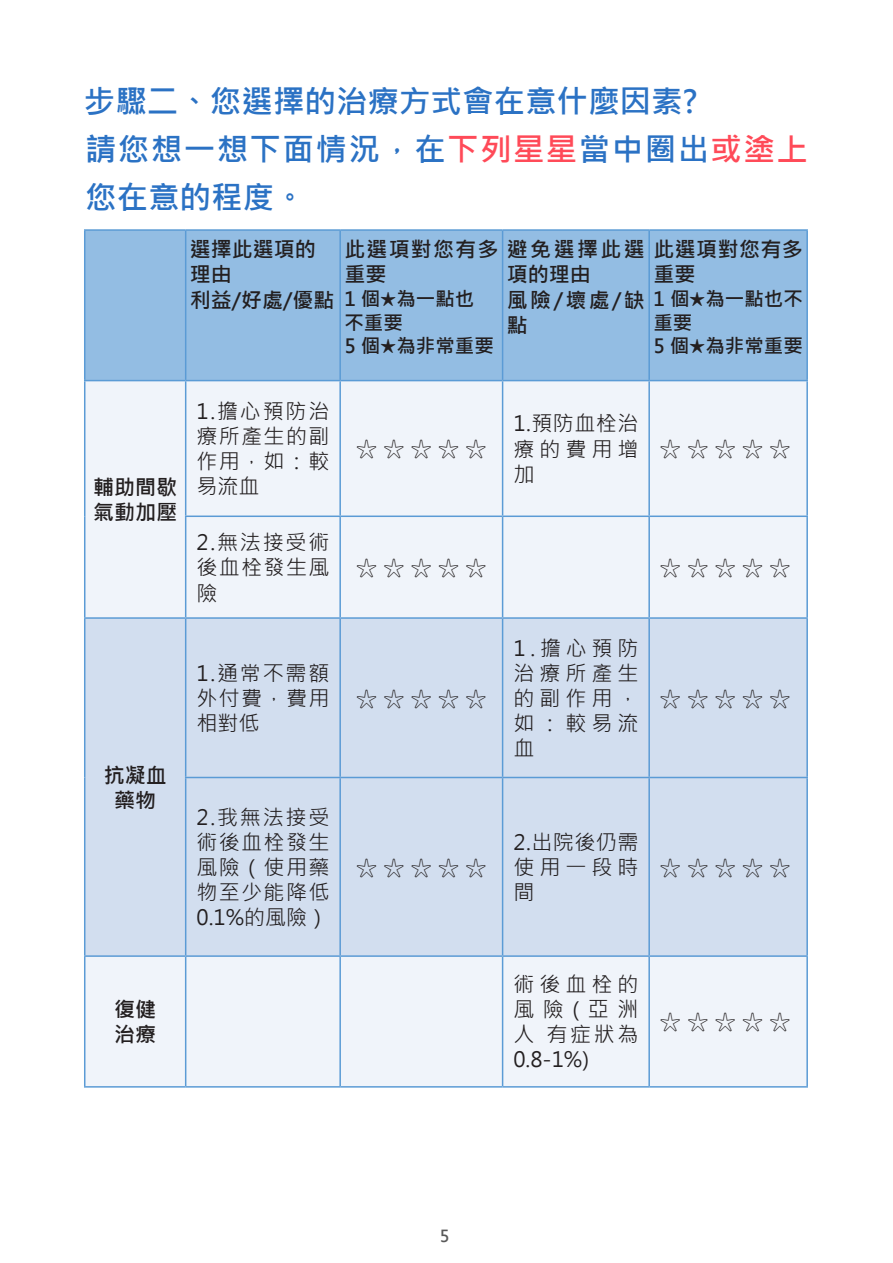
<style>
.page{position:relative;width:893px;height:1263px;background:#fff}
.page>*{position:absolute;margin:0;border:0;box-sizing:border-box;transform-origin:0 0}
.t1{font:700 31.5px/47.4px "Microsoft Jheng Hei";letter-spacing:.045em;color:#2b72c4}
.t2{font:700 31.5px "Microsoft Jheng Hei";color:#2b72c4}
.t3{font:25.5px "Microsoft Jheng Hei";color:#231f20}
.t4{font:21px/25.2px "Microsoft Jheng Hei";letter-spacing:.085em;color:#231f20;text-align:justify}
.t5{font:700 21px/25.2px "Microsoft Jheng Hei";color:#231f20}
.t6{font:700 21px/25.2px "Microsoft Jheng Hei";letter-spacing:.055em;color:#231f20}
.t7{font:700 19.5px "Microsoft Jheng Hei";color:#231f20}
.t8{font:700 16.5px "Microsoft Jheng Hei";color:#595959}
.s1{color:#ff4a58}
.s2{font-size:21px}
</style>
<div class="page">
<div style="left:85px;top:231px;width:721px;height:149px;background:#93bde3"></div>
<div style="left:85px;top:381px;width:721px;height:705px;background:#f0f4fa"></div>
<div style="left:85px;top:619px;width:721px;height:336px;background:#d2deef"></div>
<hr style="left:84px;top:229px;width:102px;height:2px;background:#5b9bd5">
<hr style="left:84px;top:231px;width:1px;height:149px;background:#5b9bd5">
<hr style="left:186px;top:229px;width:154px;height:2px;background:#5b9bd5">
<hr style="left:185px;top:231px;width:1px;height:149px;background:#5b9bd5">
<hr style="left:340px;top:229px;width:163px;height:2px;background:#5b9bd5">
<hr style="left:339px;top:231px;width:2px;height:149px;background:#5b9bd5">
<hr style="left:503px;top:229px;width:146px;height:2px;background:#5b9bd5">
<hr style="left:502px;top:231px;width:1px;height:149px;background:#5b9bd5">
<hr style="left:649px;top:229px;width:159px;height:2px;background:#5b9bd5">
<hr style="left:648px;top:231px;width:2px;height:149px;background:#5b9bd5">
<hr style="left:806px;top:231px;width:2px;height:149px;background:#5b9bd5">
<hr style="left:84px;top:380px;width:102px;height:1px;background:#5b9bd5">
<hr style="left:84px;top:381px;width:1px;height:135px;background:#5b9bd5">
<hr style="left:84px;top:516px;width:1px;height:101px;background:#5b9bd5">
<hr style="left:186px;top:380px;width:154px;height:1px;background:#5b9bd5">
<hr style="left:185px;top:381px;width:1px;height:134px;background:#5b9bd5">
<hr style="left:340px;top:380px;width:163px;height:1px;background:#5b9bd5">
<hr style="left:339px;top:381px;width:2px;height:134px;background:#5b9bd5">
<hr style="left:503px;top:380px;width:146px;height:1px;background:#5b9bd5">
<hr style="left:502px;top:381px;width:1px;height:134px;background:#5b9bd5">
<hr style="left:649px;top:380px;width:159px;height:1px;background:#5b9bd5">
<hr style="left:648px;top:381px;width:2px;height:134px;background:#5b9bd5">
<hr style="left:806px;top:381px;width:2px;height:134px;background:#5b9bd5">
<hr style="left:185px;top:515px;width:155px;height:2px;background:#5b9bd5">
<hr style="left:185px;top:517px;width:1px;height:100px;background:#5b9bd5">
<hr style="left:340px;top:515px;width:163px;height:2px;background:#5b9bd5">
<hr style="left:339px;top:517px;width:2px;height:100px;background:#5b9bd5">
<hr style="left:503px;top:515px;width:146px;height:2px;background:#5b9bd5">
<hr style="left:502px;top:517px;width:1px;height:100px;background:#5b9bd5">
<hr style="left:649px;top:515px;width:159px;height:2px;background:#5b9bd5">
<hr style="left:648px;top:517px;width:2px;height:100px;background:#5b9bd5">
<hr style="left:806px;top:517px;width:2px;height:100px;background:#5b9bd5">
<hr style="left:84px;top:617px;width:102px;height:2px;background:#5b9bd5">
<hr style="left:84px;top:619px;width:1px;height:158px;background:#5b9bd5">
<hr style="left:84px;top:777px;width:1px;height:178px;background:#5b9bd5">
<hr style="left:186px;top:617px;width:154px;height:2px;background:#5b9bd5">
<hr style="left:185px;top:619px;width:1px;height:158px;background:#5b9bd5">
<hr style="left:340px;top:617px;width:163px;height:2px;background:#5b9bd5">
<hr style="left:339px;top:619px;width:2px;height:158px;background:#5b9bd5">
<hr style="left:503px;top:617px;width:146px;height:2px;background:#5b9bd5">
<hr style="left:502px;top:619px;width:1px;height:158px;background:#5b9bd5">
<hr style="left:649px;top:617px;width:159px;height:2px;background:#5b9bd5">
<hr style="left:648px;top:619px;width:2px;height:158px;background:#5b9bd5">
<hr style="left:806px;top:619px;width:2px;height:158px;background:#5b9bd5">
<hr style="left:185px;top:777px;width:155px;height:1px;background:#5b9bd5">
<hr style="left:185px;top:778px;width:1px;height:177px;background:#5b9bd5">
<hr style="left:340px;top:777px;width:163px;height:1px;background:#5b9bd5">
<hr style="left:339px;top:778px;width:2px;height:177px;background:#5b9bd5">
<hr style="left:503px;top:777px;width:146px;height:1px;background:#5b9bd5">
<hr style="left:502px;top:778px;width:1px;height:177px;background:#5b9bd5">
<hr style="left:649px;top:777px;width:159px;height:1px;background:#5b9bd5">
<hr style="left:648px;top:778px;width:2px;height:177px;background:#5b9bd5">
<hr style="left:806px;top:778px;width:2px;height:177px;background:#5b9bd5">
<hr style="left:84px;top:955px;width:102px;height:2px;background:#5b9bd5">
<hr style="left:84px;top:957px;width:1px;height:129px;background:#5b9bd5">
<hr style="left:186px;top:955px;width:154px;height:2px;background:#5b9bd5">
<hr style="left:185px;top:957px;width:1px;height:129px;background:#5b9bd5">
<hr style="left:340px;top:955px;width:163px;height:2px;background:#5b9bd5">
<hr style="left:339px;top:957px;width:2px;height:129px;background:#5b9bd5">
<hr style="left:503px;top:955px;width:146px;height:2px;background:#5b9bd5">
<hr style="left:502px;top:957px;width:1px;height:129px;background:#5b9bd5">
<hr style="left:649px;top:955px;width:159px;height:2px;background:#5b9bd5">
<hr style="left:648px;top:957px;width:2px;height:129px;background:#5b9bd5">
<hr style="left:806px;top:957px;width:2px;height:129px;background:#5b9bd5">
<hr style="left:84px;top:1086px;width:102px;height:1px;background:#5b9bd5">
<hr style="left:186px;top:1086px;width:154px;height:1px;background:#5b9bd5">
<hr style="left:340px;top:1086px;width:163px;height:1px;background:#5b9bd5">
<hr style="left:503px;top:1086px;width:146px;height:1px;background:#5b9bd5">
<hr style="left:649px;top:1086px;width:159px;height:1px;background:#5b9bd5">
<p class="t2" style="left:84px;top:82px;width:615px">步驟二、您選擇的治療方式會在意什麼因素?</p>
<p class="t1" style="left:85px;top:126px;width:724px">請您想一想下面情況，在<span class="s1">下列星星</span>當中圈出<span class="s1">或塗上</span>您在意的程度。</p>
<p class="t5" style="left:190px;top:237px;width:127px">選擇此選項的</p>
<p class="t5" style="left:190px;top:262px;width:43px">理由</p>
<p class="t5" style="left:190px;top:287px;width:146px">利益/好處/優點</p>
<p class="t6" style="left:344px;top:237px;width:460px">此選項對您有多避免選擇此選此選項對您有多重要</p>
<p class="t7" style="left:344px;top:287px;width:131px">1 個★為一點也</p>
<p class="t7" style="left:344px;top:310px;width:60px">不重要</p>
<p class="t7" style="left:344px;top:334px;width:151px">5 個★為非常重要</p>
<p class="t5" style="left:507px;top:262px;width:85px">項的理由</p>
<p class="t7" style="left:507px;top:287px;width:298px"><span class="s2">風險/壞處/缺</span> 1 個★為一點也不</p>
<p class="t5" style="left:507px;top:313px;width:22px">點</p>
<p class="t5" style="left:653px;top:262px;width:43px">重要</p>
<p class="t7" style="left:653px;top:310px;width:40px">重要</p>
<p class="t7" style="left:653px;top:334px;width:151px">5 個★為非常重要</p>
<p class="t5" style="left:93px;top:475px;width:85px">輔助間歇氣動加壓</p>
<p class="t4" style="left:196px;top:398px;width:134px">1.擔心預防治療所產生的副作用，如：較易流血</p>
<p class="t4" style="left:196px;top:530px;width:134px">2.無法接受術後血栓發生風險</p>
<p class="t5" style="left:104px;top:762px;width:64px">抗凝血</p>
<p class="t5" style="left:114px;top:787px;width:43px">藥物</p>
<p class="t4" style="left:196px;top:660px;width:134px">1.通常不需額外付費，費用相對低</p>
<p class="t4" style="left:196px;top:804px;width:134px">2.我無法接受術後血栓發生風險（使用藥物至少能降低0.1%的風險）</p>
<p class="t5" style="left:114px;top:997px;width:43px">復健</p>
<p class="t5" style="left:114px;top:1022px;width:43px">治療</p>
<p class="t3" style="left:356px;top:433px;width:132px">☆ ☆ ☆ ☆ ☆</p>
<p class="t4" style="left:513px;top:411px;width:126px">1.預防血栓治療的費用增加</p>
<p class="t3" style="left:660px;top:433px;width:132px">☆ ☆ ☆ ☆ ☆</p>
<p class="t3" style="left:356px;top:552px;width:132px">☆ ☆ ☆ ☆ ☆</p>
<p class="t3" style="left:660px;top:552px;width:132px">☆ ☆ ☆ ☆ ☆</p>
<p class="t3" style="left:356px;top:682px;width:132px">☆ ☆ ☆ ☆ ☆</p>
<p class="t4" style="left:513px;top:635px;width:126px">1.擔心預防治療所產生的副作用，如：較易流血</p>
<p class="t3" style="left:660px;top:682px;width:132px">☆ ☆ ☆ ☆ ☆</p>
<p class="t3" style="left:356px;top:851px;width:132px">☆ ☆ ☆ ☆ ☆</p>
<p class="t4" style="left:513px;top:829px;width:126px">2.出院後仍需使用一段時間</p>
<p class="t3" style="left:660px;top:851px;width:132px">☆ ☆ ☆ ☆ ☆</p>
<p class="t4" style="left:513px;top:971px;width:127px">術後血栓的風險(亞洲人 有症狀為0.8-1%)</p>
<p class="t3" style="left:660px;top:1006px;width:132px">☆ ☆ ☆ ☆ ☆</p>
<p class="t8" style="left:440px;top:1225px;width:11px">5</p>
</div>
